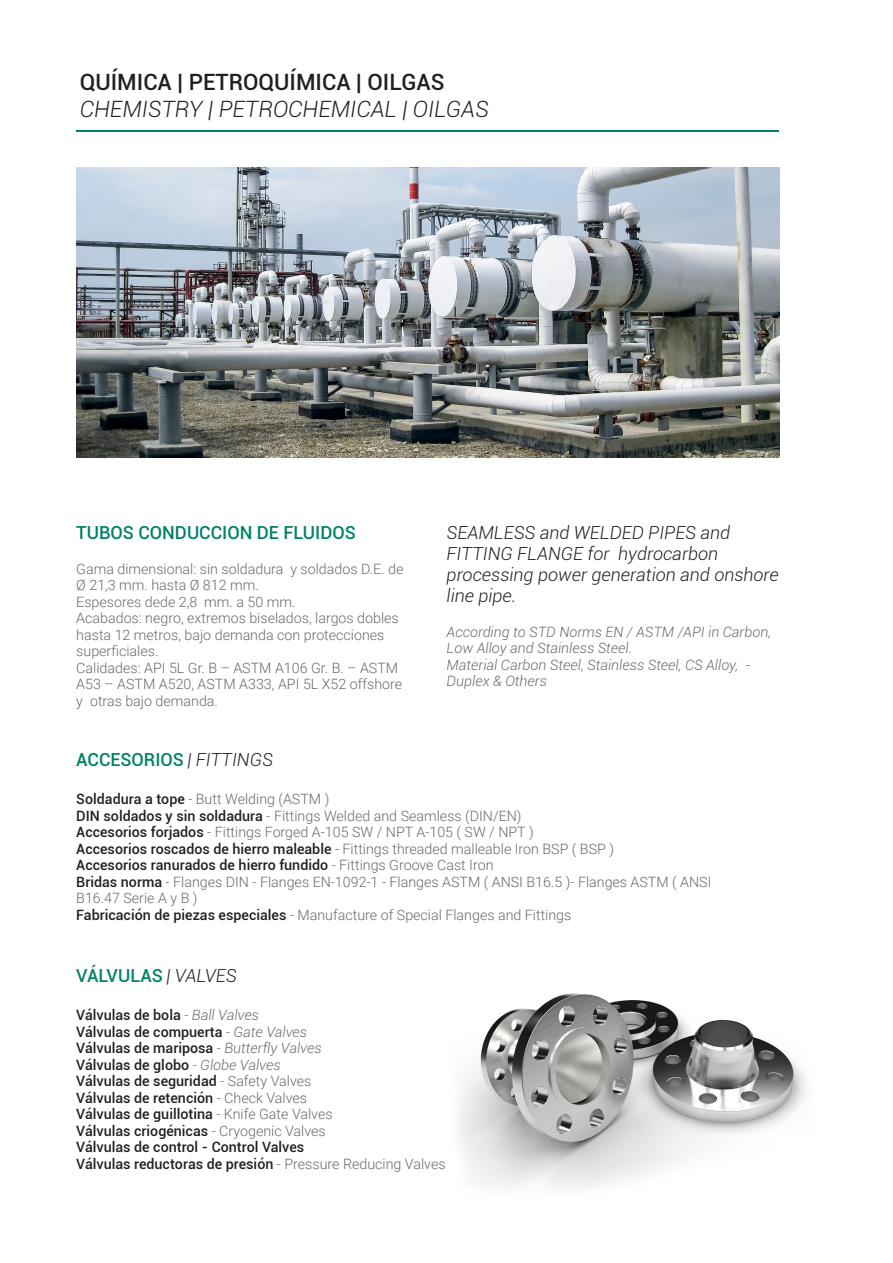
<style>
.page{position:relative;width:893px;height:1263px;background:#fff}
.page>*{position:absolute;margin:0;border:0;box-sizing:border-box;transform-origin:0 0}
.t1{font:italic 300 22.5px "Roboto";color:#231f20}
.t2{font:500 22.5px "Roboto";color:#231f20}
.t3{font:italic 300 18px/21px "Roboto";color:#231f20}
.t4{font:500 18px "Roboto";color:#008267}
.t5{font:300 14.25px/16.5px "Roboto";color:#666b6e}
.t6{font:500 14.25px "Roboto";color:#231f20}
.t7{font:italic 300 14.25px/16.5px "Roboto";color:#666b6e}
.s1{font-weight:300;font-style:italic;color:#231f20}
.s2{font-weight:500;color:#231f20}
.s3{font-weight:300;color:#666b6e}
.s4{font-weight:300;font-style:italic;color:#666b6e}
</style>
<div class="page">
<img style="left:459px;top:993px;width:347px;height:195px">
<hr style="left:76px;top:130px;width:703px;height:2px;background:#008267">
<img style="left:76px;top:167px;width:703px;height:291px">
<p class="t2" style="left:80px;top:66px;width:367px">QUÍMICA | PETROQUÍMICA | OILGAS</p>
<p class="t1" style="left:80px;top:93px;width:410px">CHEMISTRY | PETROCHEMICAL | OILGAS</p>
<p class="t4" style="left:76px;top:520px;width:281px">TUBOS CONDUCCION DE FLUIDOS</p>
<p class="t5" style="left:76px;top:560px;width:329px">Gama dimensional: sin soldadura y soldados D.E. de<br>Ø 21,3 mm. hasta Ø 812 mm.</p>
<p class="t5" style="left:76px;top:593px;width:221px">Espesores dede 2,8 mm. a 50 mm.</p>
<p class="t5" style="left:76px;top:609px;width:324px">Acabados: negro, extremos biselados, largos dobles hasta 12 metros, bajo demanda con protecciones superficiales.</p>
<p class="t5" style="left:76px;top:659px;width:328px">Calidades: API 5L Gr. B – ASTM A106 Gr. B. – ASTM<br>A53 – ASTM A520, ASTM A333, API 5L X52 offshore y otras bajo demanda.</p>
<p class="t4" style="left:76px;top:747px;width:198px">ACCESORIOS <span class="s1">| FITTINGS</span></p>
<p class="t3" style="left:447px;top:522px;width:334px">SEAMLESS and WELDED PIPES and<br>FITTING FLANGE for hydrocarbon processing power generation and onshore line pipe.</p>
<p class="t7" style="left:447px;top:623px;width:326px">According to STD Norms EN / ASTM /API in Carbon,</p>
<p class="t7" style="left:447px;top:640px;width:187px">Low Alloy and Stainless Steel.</p>
<p class="t7" style="left:447px;top:656px;width:306px">Material Carbon Steel, Stainless Steel, CS Alloy, -<br>Duplex &amp; Others</p>
<p class="t5" style="left:76px;top:790px;width:255px"><span class="s2">Soldadura a tope</span> - Butt Welding (ASTM )</p>
<p class="t5" style="left:76px;top:807px;width:447px"><span class="s2">DIN soldados y sin soldadura</span> - Fittings Welded and Seamless (DIN/EN)</p>
<p class="t5" style="left:76px;top:823px;width:459px"><span class="s2">Accesorios forjados</span> - Fittings Forged A-105 SW / NPT A-105 ( SW / NPT )</p>
<p class="t5" style="left:76px;top:840px;width:539px"><span class="s2">Accesorios roscados de hierro maleable</span> - Fittings threaded malleable Iron BSP ( BSP )</p>
<p class="t6" style="left:76px;top:855px;width:419px">Accesorios ranurados de hierro fundido <span class="s3">- Fittings Groove Cast Iron</span></p>
<p class="t5" style="left:76px;top:873px;width:637px"><span class="s2">Bridas norma</span> - Flanges DIN - Flanges EN-1092-1 - Flanges ASTM ( ANSI B16.5 )- Flanges ASTM ( ANSI<br>B16.47 Serie A y B )</p>
<p class="t5" style="left:76px;top:906px;width:497px"><span class="s2">Fabricación de piezas especiales</span> - Manufacture of Special Flanges and Fittings</p>
<p class="t4" style="left:76px;top:963px;width:162px">VÁLVULAS <span class="s1">| VALVES</span></p>
<p class="t6" style="left:76px;top:1005px;width:184px">Válvulas de bola <span class="s3">-</span> <span class="s4">Ball Valves</span></p>
<p class="t6" style="left:76px;top:1022px;width:232px">Válvulas de compuerta <span class="s3">-</span> <span class="s4">Gate Valves</span></p>
<p class="t6" style="left:76px;top:1038px;width:247px">Válvulas de mariposa <span class="s3">-</span> <span class="s4">Butterfly Valves</span></p>
<p class="t6" style="left:76px;top:1055px;width:206px">Válvulas de globo <span class="s3">-</span> <span class="s4">Globe Valves</span></p>
<p class="t6" style="left:76px;top:1071px;width:236px">Válvulas de seguridad <span class="s3">- Safety Valves</span></p>
<p class="t6" style="left:76px;top:1088px;width:232px">Válvulas de retención <span class="s3">- Check Valves</span></p>
<p class="t6" style="left:76px;top:1104px;width:258px">Válvulas de guillotina <span class="s3">- Knife Gate Valves</span></p>
<p class="t6" style="left:76px;top:1121px;width:251px">Válvulas criogénicas <span class="s3">- Cryogenic Valves</span></p>
<p class="t6" style="left:76px;top:1137px;width:229px">Válvulas de control - Control Valves</p>
<p class="t6" style="left:76px;top:1154px;width:371px">Válvulas reductoras de presión <span class="s3">- Pressure Reducing Valves</span></p>
</div>
